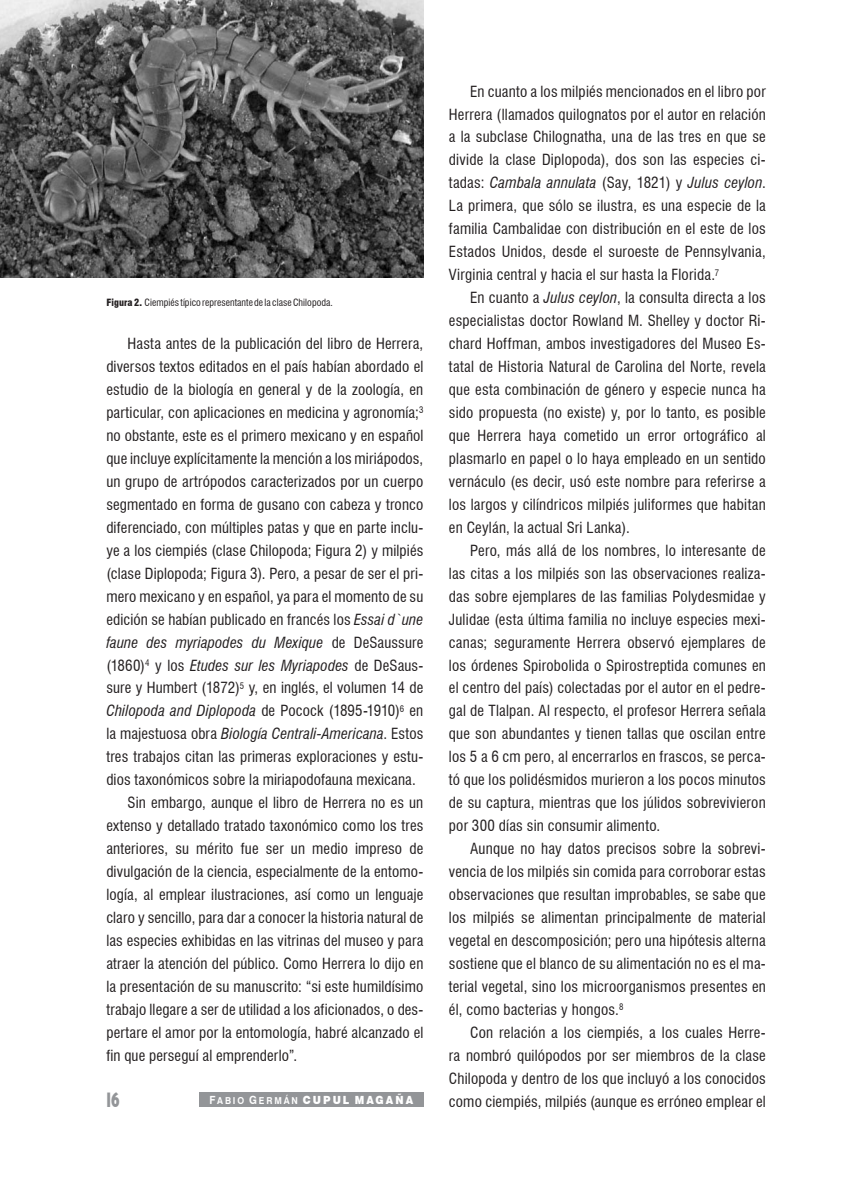
<style>
.page{position:relative;width:851px;height:1191px;background:#fff}
.page>*{position:absolute;margin:0;border:0;box-sizing:border-box;transform-origin:0 0}
.t1{font:700 condensed 21px "Humanist 521 BT Xtra";color:#939598;scale:.75 1}
.t2{font:condensed 15px/23px "Swiss 721 BT";letter-spacing:.01em;color:#231f20;text-align:justify}
.t3{font:italic condensed 15px "Swiss 721 BT";letter-spacing:.005em;color:#231f20}
.t4{font:900 11.25px "Swiss 721 BT";letter-spacing:.205em;color:#fff;scale:.9 1}
.t5{font:condensed 9.75px "Swiss 721 BT";letter-spacing:.005em;color:#231f20}
.s1{font-weight:900}
.s2{font-style:italic}
.s3{font-style:normal}
.s4{font-weight:700}
.s5{font-weight:700;font-size:9.6px}
</style>
<div class="page">
<div style="left:199px;top:1092px;width:224px;height:14px;background:#939598"></div>
<img style="left:0;top:0;width:423px;height:277px">
<p class="t5" style="left:106px;top:297px;width:228px"><span class="s1">Figura 2.</span> Ciempiés típico representante de la clase Chilopoda.</p>
<p class="t2" style="left:128px;top:332px;width:297px">Hasta antes de la publicación del libro de Herrera,</p>
<p class="t2" style="left:106px;top:355px;width:318px">diversos textos editados en el país habían abordado el</p>
<p class="t2" style="left:106px;top:378px;width:318px">estudio de la biología en general y de la zoología, en</p>
<p class="t2" style="left:106px;top:401px;width:318px">particular, con aplicaciones en medicina y agronomía;<sup>3</sup></p>
<p class="t2" style="left:106px;top:424px;width:319px">no obstante, este es el primero mexicano y en español</p>
<p class="t2" style="left:106px;top:447px;width:318px">que incluye explícitamente la mención a los miriápodos,</p>
<p class="t2" style="left:106px;top:470px;width:318px">un grupo de artrópodos caracterizados por un cuerpo</p>
<p class="t2" style="left:106px;top:493px;width:318px">segmentado en forma de gusano con cabeza y tronco</p>
<p class="t2" style="left:106px;top:516px;width:318px">diferenciado, con múltiples patas y que en parte inclu-</p>
<p class="t2" style="left:106px;top:539px;width:318px">ye a los ciempiés (clase Chilopoda; Figura 2) y milpiés</p>
<p class="t2" style="left:106px;top:562px;width:318px">(clase Diplopoda; Figura 3). Pero, a pesar de ser el pri-</p>
<p class="t2" style="left:106px;top:584px;width:318px">mero mexicano y en español, ya para el momento de su</p>
<p class="t2" style="left:106px;top:607px;width:318px">edición se habían publicado en francés los <span class="s2">Essai d`une</span></p>
<p class="t3" style="left:106px;top:633px;width:318px">faune des myriapodes du Mexique <span class="s3">de DeSaussure</span></p>
<p class="t3" style="left:106px;top:656px;width:318px"><span class="s3">(1860)</span><sup>4</sup> <span class="s3">y los</span> Etudes sur les Myriapodes <span class="s3">de DeSaus-</span></p>
<p class="t2" style="left:106px;top:676px;width:318px">sure y Humbert (1872)<sup>5</sup> y, en inglés, el volumen 14 de</p>
<p class="t3" style="left:106px;top:702px;width:318px">Chilopoda and Diplopoda <span class="s3">de Pocock (1895-1910)</span><sup>6</sup> <span class="s3">en</span></p>
<p class="t3" style="left:106px;top:725px;width:318px"><span class="s3">la majestuosa obra</span> Biología Centrali-Americana<span class="s3">. Estos</span></p>
<p class="t2" style="left:106px;top:745px;width:318px">tres trabajos citan las primeras exploraciones y estu-</p>
<p class="t2" style="left:106px;top:768px;width:311px">dios taxonómicos sobre la miriapodofauna mexicana.</p>
<p class="t2" style="left:128px;top:791px;width:297px">Sin embargo, aunque el libro de Herrera no es un</p>
<p class="t2" style="left:106px;top:814px;width:318px">extenso y detallado tratado taxonómico como los tres</p>
<p class="t2" style="left:106px;top:837px;width:318px">anteriores, su mérito fue ser un medio impreso de</p>
<p class="t2" style="left:106px;top:860px;width:318px">divulgación de la ciencia, especialmente de la entomo-</p>
<p class="t2" style="left:106px;top:883px;width:318px">logía, al emplear ilustraciones, así como un lenguaje</p>
<p class="t2" style="left:106px;top:906px;width:318px">claro y sencillo, para dar a conocer la historia natural de</p>
<p class="t2" style="left:106px;top:929px;width:318px">las especies exhibidas en las vitrinas del museo y para</p>
<p class="t2" style="left:106px;top:952px;width:318px">atraer la atención del público. Como Herrera lo dijo en</p>
<p class="t2" style="left:106px;top:975px;width:318px">la presentación de su manuscrito: “si este humildísimo</p>
<p class="t2" style="left:106px;top:998px;width:318px">trabajo llegare a ser de utilidad a los aficionados, o des-</p>
<p class="t2" style="left:106px;top:1021px;width:318px">pertare el amor por la entomología, habré alcanzado el</p>
<p class="t2" style="left:106px;top:1043px;width:192px">fin que perseguí al emprenderlo”.</p>
<p class="t4" style="left:209px;top:1092px;width:228px"><span class="s4">F</span><span class="s5">ABIO</span> <span class="s4">G</span><span class="s5">ERMÁN</span> CUPUL MAGAÑA</p>
<h1 class="t1" style="left:106px;top:1086px;width:19px">16</h1>
<p class="t2" style="left:449px;top:80px;width:318px;text-indent:21px">En cuanto a los milpiés mencionados en el libro por Herrera (llamados quilognatos por el autor en relación a la subclase Chilognatha, una de las tres en que se divide la clase Diplopoda), dos son las especies ci&shy;tadas: <span class="s2">Cambala annulata</span> (Say, 1821) y <span class="s2">Julus ceylon</span>.<br>La primera, que sólo se ilustra, es una especie de la familia Cambalidae con distribución en el este de los Estados Unidos, desde el suroeste de Pennsylvania, Virginia central y hacia el sur hasta la Florida.<sup>7</sup></p>
<p class="t2" style="left:449px;top:286px;width:318px;text-indent:21px">En cuanto a <span class="s2">Julus ceylon</span>, la consulta directa a los especialistas doctor Rowland M. Shelley y doctor Ri&shy;chard Hoffman, ambos investigadores del Museo Es&shy;tatal de Historia Natural de Carolina del Norte, revela que esta combinación de género y especie nunca ha sido propuesta (no existe) y, por lo tanto, es posible que Herrera haya cometido un error ortográfico al plasmarlo en papel o lo haya empleado en un sentido vernáculo (es decir, usó este nombre para referirse a los largos y cilíndricos milpiés juliformes que habitan en Ceylán, la actual Sri Lanka).</p>
<p class="t2" style="left:449px;top:539px;width:318px;text-indent:21px">Pero, más allá de los nombres, lo interesante de las citas a los milpiés son las observaciones realiza&shy;das sobre ejemplares de las familias Polydesmidae y Julidae (esta última familia no incluye especies mexi&shy;canas; seguramente Herrera observó ejemplares de los órdenes Spirobolida o Spirostreptida comunes en el centro del país) colectadas por el autor en el pedre&shy;gal de Tlalpan. Al respecto, el profesor Herrera señala que son abundantes y tienen tallas que oscilan entre los 5 a 6 cm pero, al encerrarlos en frascos, se perca&shy;tó que los polidésmidos murieron a los pocos minutos de su captura, mientras que los júlidos sobrevivieron por 300 días sin consumir alimento.</p>
<p class="t2" style="left:449px;top:837px;width:318px;text-indent:21px">Aunque no hay datos precisos sobre la sobrevi&shy;vencia de los milpiés sin comida para corroborar estas observaciones que resultan improbables, se sabe que los milpiés se alimentan principalmente de material vegetal en descomposición; pero una hipótesis alterna sostiene que el blanco de su alimentación no es el ma&shy;terial vegetal, sino los microorganismos presentes en él, como bacterias y hongos.<sup>8</sup></p>
<p class="t2" style="left:449px;top:1021px;width:318px;text-indent:21px">Con relación a los ciempiés, a los cuales Herre&shy;ra nombró quilópodos por ser miembros de la clase Chilopoda y dentro de los que incluyó a los conocidos como ciempiés, milpiés (aunque es erróneo emplear el</p>
</div>
